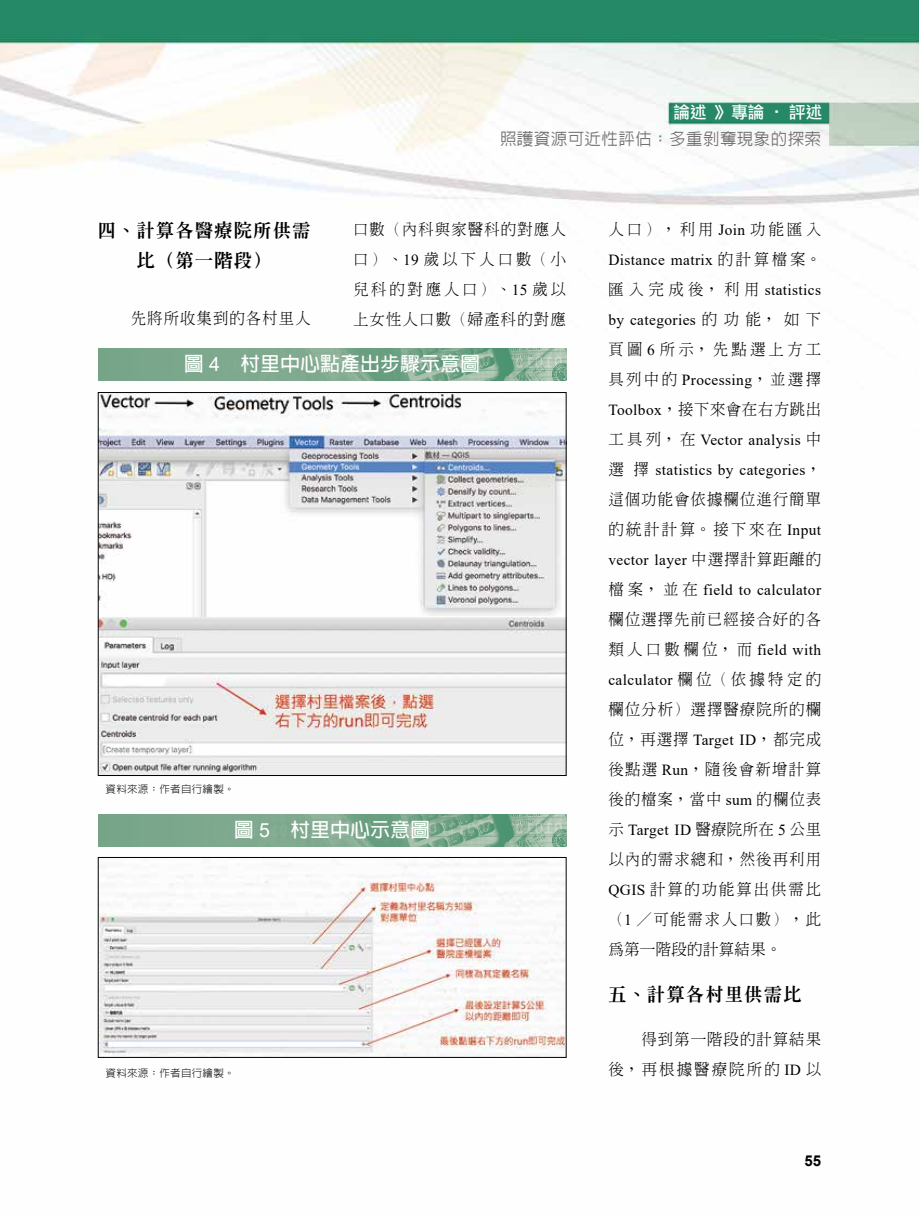
<style>
.page{position:relative;width:919px;height:1217px;background:#fff}
.page>*{position:absolute;margin:0;border:0;box-sizing:border-box;transform-origin:0 0}
.t1{font:700 19.5px "Lin Gothic";letter-spacing:.025em;color:#fff}
.t2{font:800 18px/30px "Inn Ming";letter-spacing:.08em;color:#000;text-align:center}
.t3{font:500 16.5px "Lin Gothic";letter-spacing:.025em;color:#727171}
.t4{font:16.5px "DF Li Hei Md WIN BF";color:#fff}
.t5{font:300 15.3px/30px "Inn Ming";letter-spacing:.075em;color:#000;text-align:justify}
.t6{font:15.3px/30px "Times New Roman";letter-spacing:.025em;color:#000}
.t7{font:300 15.3px "Inn Ming";letter-spacing:.035em;color:#000}
.t8{font:300 15.3px "Inn Ming";letter-spacing:.21em;color:#000}
.t9{font:700 15px "Arial";color:#000}
.t10{font:300 10.5px "Lin Gothic";letter-spacing:.025em;color:#000}
.s1{font-family:"Times New Roman";font-weight:400}
.s2{font-family:"Inn Ming";font-weight:300}
.s3{font-family:"Arial";font-weight:400}
</style>
<div class="page">
<img style="left:0;top:0;width:918px;height:1058px">
<img style="left:98px;top:349px;width:468px;height:32px">
<img style="left:100px;top:394px;width:464px;height:379px">
<img style="left:98px;top:814px;width:468px;height:32px">
<img style="left:100px;top:858px;width:464px;height:197px">
<div style="left:98px;top:856px;width:468px;height:201px;border:1px solid #000"></div>
<p class="t4" style="left:673px;top:104px;width:150px">論述 》專論 ‧ 評述</p>
<p class="t3" style="left:500px;top:130px;width:322px">照護資源可近性評估：多重剝奪現象的探索</p>
<p class="t2" style="left:98px;top:215px;width:214px">四、計算各醫療院所供需比（第一階段）</p>
<p class="t5" style="left:353px;top:214px;width:214px">口數（內科與家醫科的對應人口）、<span class="s1">19</span> 歲以下人口數（小兒科的對應人口）、<span class="s1">15</span> 歲以上女性人口數（婦產科的對應</p>
<p class="t5" style="left:608px;top:214px;width:214px">人口），利用 <span class="s1">Join</span> 功能匯入</p>
<p class="t6" style="left:608px;top:244px;width:214px;text-align:justify">Distance matrix <span class="s2">的計算檔案。匯入完成後，利用</span> statistics by categories <span class="s2">的功能，如下</span></p>
<p class="t8" style="left:608px;top:341px;width:214px">頁圖 <span class="s1">6</span> 所示，先點選上方工</p>
<p class="t6" style="left:608px;top:364px;width:214px"><span class="s2">具列中的</span> Processing<span class="s2">，並選擇</span></p>
<p class="t7" style="left:608px;top:401px;width:214px"><span class="s1">Toolbox</span>，接下來會在右方跳出</p>
<p class="t6" style="left:608px;top:424px;width:214px"><span class="s2">工具列，在</span> Vector analysis <span class="s2">中選 擇</span> statistics by categories<span class="s2">，</span></p>
<p class="t5" style="left:608px;top:484px;width:214px">這個功能會依據欄位進行簡單的統計計算。接下來在 <span class="s1">Input</span></p>
<p class="t6" style="left:608px;top:544px;width:214px">vector layer <span class="s2">中選擇計算距離的檔案，並在</span> field to calculator</p>
<p class="t5" style="left:608px;top:604px;width:214px">欄位選擇先前已經接合好的各</p>
<p class="t6" style="left:608px;top:634px;width:214px"><span class="s2">類人口數欄位，而</span> field with calculator <span class="s2">欄位（依據特定的</span></p>
<p class="t5" style="left:608px;top:694px;width:214px">欄位分析）選擇醫療院所的欄位，再選擇 <span class="s1">Target ID</span>，都完成後點選 <span class="s1">Run</span>，隨後會新增計算後的檔案，當中 <span class="s1">sum</span> 的欄位表</p>
<p class="t6" style="left:608px;top:814px;width:214px"><span class="s2">示</span> Target ID <span class="s2">醫療院所在</span> 5 <span class="s2">公里</span></p>
<p class="t5" style="left:608px;top:844px;width:214px">以內的需求總和，然後再利用<span class="s1">QGIS</span> 計算的功能算出供需比（<span class="s1">1</span> ／可能需求人口數），此為第一階段的計算結果。</p>
<p class="t2" style="left:608px;top:978px;width:194px">五、計算各村里供需比</p>
<p class="t5" style="left:608px;top:1023px;width:214px;text-align:right">得到第一階段的計算結果<br>後，再根據醫療院所的 <span class="s1">ID</span> 以</p>
<p class="t5" style="left:131px;top:303px;width:181px">先將所收集到的各村里人</p>
<p class="t1" style="left:184px;top:354px;width:297px">圖 <span class="s3">4</span>　村里中心點產出步驟示意圖</p>
<p class="t10" style="left:106px;top:783px;width:130px">資料來源：作者自行繪製。</p>
<p class="t1" style="left:234px;top:819px;width:197px">圖 <span class="s3">5</span>　村里中心示意圖</p>
<p class="t10" style="left:106px;top:1067px;width:130px">資料來源：作者自行繪製。</p>
<p class="t9" style="left:804px;top:1149px;width:18px">55</p>
</div>
